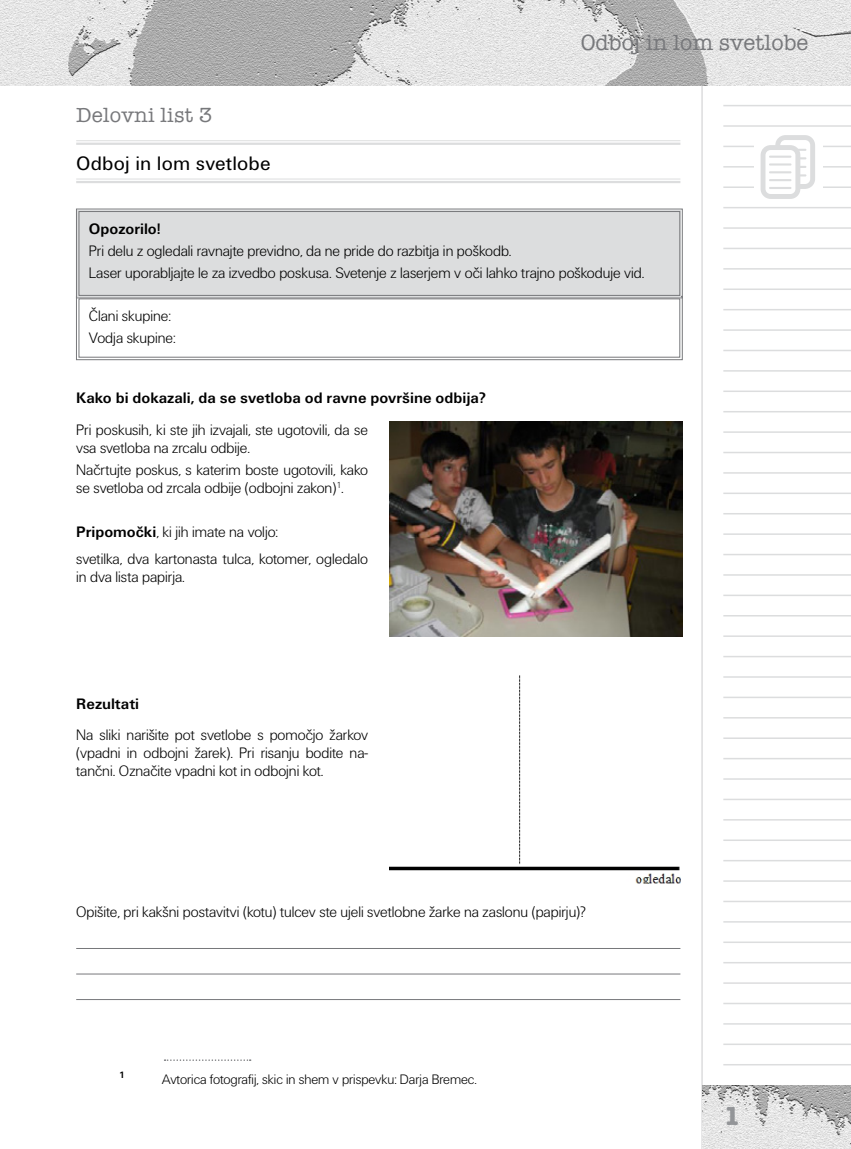
<style>
.page{position:relative;width:851px;height:1149px;background:#fff}
.page>*{position:absolute;margin:0;border:0;box-sizing:border-box;transform-origin:0 0}
.t1{font:700 27px "American Typ Itc DEE";color:#939598}
.t2{font:500 22.5px "American Typ Itc DEE";color:#77787b}
.t3{font:500 21px "American Typ Itc DEE";letter-spacing:.01em;color:#77787b}
.t4{font:20.25px "Unitus TEE";letter-spacing:.01em;color:#000}
.t5{font:15.75px/18px "Unitus DEE Ligh";color:#000}
.t6{font:700 15.75px "Unitus TEE";color:#000}
.t7{font:14.25px "Unitus DEE Ligh";color:#000}
.t8{font:700 9.6px "Unitus TEE";color:#000}
.s1{font-family:"Unitus TEE";font-weight:700}
</style>
<div class="page">
<svg style="left:701px;top:85px;width:149px;height:1063px"></svg>
<hr style="left:723px;top:125px;width:127px;height:2px;background:#dcddde">
<hr style="left:723px;top:146px;width:127px;height:1px;background:#dcddde">
<hr style="left:723px;top:166px;width:127px;height:1px;background:#dcddde">
<hr style="left:723px;top:186px;width:127px;height:2px;background:#dcddde">
<hr style="left:723px;top:207px;width:127px;height:1px;background:#dcddde">
<div style="left:754px;top:133px;width:68px;height:68px;background:#fff"></div>
<img style="left:702px;top:1084px;width:148px;height:64px">
<hr style="left:723px;top:105px;width:127px;height:1px;background:#dcddde">
<hr style="left:723px;top:227px;width:127px;height:2px;background:#dcddde">
<hr style="left:723px;top:247px;width:127px;height:2px;background:#dcddde">
<hr style="left:723px;top:268px;width:127px;height:1px;background:#dcddde">
<hr style="left:723px;top:288px;width:127px;height:2px;background:#dcddde">
<hr style="left:723px;top:309px;width:127px;height:1px;background:#dcddde">
<hr style="left:723px;top:329px;width:127px;height:2px;background:#dcddde">
<hr style="left:723px;top:349px;width:127px;height:2px;background:#dcddde">
<hr style="left:723px;top:370px;width:127px;height:1px;background:#dcddde">
<hr style="left:723px;top:390px;width:127px;height:2px;background:#dcddde">
<hr style="left:723px;top:411px;width:127px;height:1px;background:#dcddde">
<hr style="left:723px;top:431px;width:127px;height:2px;background:#dcddde">
<hr style="left:723px;top:451px;width:127px;height:2px;background:#dcddde">
<hr style="left:723px;top:472px;width:127px;height:1px;background:#dcddde">
<hr style="left:723px;top:492px;width:127px;height:2px;background:#dcddde">
<hr style="left:723px;top:513px;width:127px;height:1px;background:#dcddde">
<hr style="left:723px;top:533px;width:127px;height:1px;background:#dcddde">
<hr style="left:723px;top:553px;width:127px;height:2px;background:#dcddde">
<hr style="left:723px;top:574px;width:127px;height:1px;background:#dcddde">
<hr style="left:723px;top:594px;width:127px;height:2px;background:#dcddde">
<hr style="left:723px;top:615px;width:127px;height:1px;background:#dcddde">
<hr style="left:723px;top:635px;width:127px;height:1px;background:#dcddde">
<hr style="left:723px;top:655px;width:127px;height:2px;background:#dcddde">
<hr style="left:723px;top:676px;width:127px;height:1px;background:#dcddde">
<hr style="left:723px;top:696px;width:127px;height:2px;background:#dcddde">
<hr style="left:723px;top:716px;width:127px;height:2px;background:#dcddde">
<hr style="left:723px;top:737px;width:127px;height:1px;background:#dcddde">
<hr style="left:723px;top:757px;width:127px;height:2px;background:#dcddde">
<hr style="left:723px;top:778px;width:127px;height:1px;background:#dcddde">
<hr style="left:723px;top:798px;width:127px;height:2px;background:#dcddde">
<hr style="left:723px;top:818px;width:127px;height:2px;background:#dcddde">
<hr style="left:723px;top:839px;width:127px;height:1px;background:#dcddde">
<hr style="left:723px;top:859px;width:127px;height:2px;background:#dcddde">
<hr style="left:723px;top:880px;width:127px;height:1px;background:#dcddde">
<hr style="left:723px;top:900px;width:127px;height:1px;background:#dcddde">
<hr style="left:723px;top:920px;width:127px;height:2px;background:#dcddde">
<hr style="left:723px;top:941px;width:127px;height:1px;background:#dcddde">
<hr style="left:723px;top:961px;width:127px;height:2px;background:#dcddde">
<hr style="left:723px;top:982px;width:127px;height:1px;background:#dcddde">
<hr style="left:723px;top:1002px;width:127px;height:1px;background:#dcddde">
<hr style="left:723px;top:1022px;width:127px;height:2px;background:#dcddde">
<hr style="left:723px;top:1043px;width:127px;height:1px;background:#dcddde">
<hr style="left:723px;top:1063px;width:127px;height:2px;background:#dcddde">
<img style="left:0;top:0;width:850px;height:85px">
<svg style="left:760px;top:135px;width:55px;height:64px"></svg>
<hr style="left:768px;top:155px;width:23px;height:3px;background:#dcddde">
<hr style="left:768px;top:163px;width:23px;height:2px;background:#dcddde">
<hr style="left:768px;top:171px;width:23px;height:2px;background:#dcddde">
<hr style="left:768px;top:179px;width:23px;height:2px;background:#dcddde">
<hr style="left:768px;top:187px;width:23px;height:2px;background:#dcddde">
<svg style="left:76px;top:298px;width:606px;height:62px"></svg>
<div style="left:79px;top:298px;width:601px;height:59px;border:1px solid #77787b"></div>
<div style="left:76px;top:208px;width:606px;height:90px;background:#dcddde"></div>
<div style="left:79px;top:211px;width:601px;height:84px;border:1px solid #77787b"></div>
<hr style="left:76px;top:140px;width:604px;height:1px;background:#dcddde">
<hr style="left:76px;top:142px;width:604px;height:3px;background:#dcddde">
<hr style="left:76px;top:179px;width:604px;height:1px;background:#dcddde">
<hr style="left:76px;top:181px;width:604px;height:2px;background:#dcddde">
<img style="left:389px;top:421px;width:293px;height:215px">
<img style="left:389px;top:675px;width:291px;height:208px">
<hr style="left:76px;top:947px;width:604px;height:1px;background:#77787b">
<hr style="left:76px;top:973px;width:604px;height:1px;background:#77787b">
<hr style="left:76px;top:998px;width:604px;height:1px;background:#77787b">
<svg style="left:164px;top:1059px;width:86px;height:1px"></svg>
<h3 class="t3" style="left:76px;top:103px;width:137px">Delovni list 3</h3>
<p class="t4" style="left:76px;top:152px;width:196px">Odboj in lom svetlobe</p>
<h2 class="t2" style="left:580px;top:30px;width:229px">Odboj in lom svetlobe</h2>
<p class="t6" style="left:89px;top:220px;width:73px">Opozorilo!</p>
<p class="t5" style="left:89px;top:240px;width:557px;line-height:22.2px">Pri delu z ogledali ravnajte previdno, da ne pride do razbitja in poškodb.<br>Laser uporabljajte le za izvedbo poskusa. Svetenje z laserjem v oči lahko trajno poškoduje vid.</p>
<p class="t5" style="left:89px;top:305px;width:88px;line-height:22.2px">Člani skupine:<br>Vodja skupine:</p>
<p class="t6" style="left:76px;top:388px;width:411px">Kako bi dokazali, da se svetloba od ravne površine odbija?</p>
<p class="t5" style="left:76px;top:420px;width:293px">Pri poskusih, ki ste jih izvajali, ste ugotovili, da se vsa svetloba na zrcalu odbije.</p>
<p class="t5" style="left:76px;top:461px;width:293px">Načrtujte poskus, s katerim boste ugotovili, kako se svetloba od zrcala odbije (odbojni zakon)<sup>1</sup>.</p>
<p class="t5" style="left:76px;top:519px;width:293px;line-height:26.5px"><span class="s1">Pripomočki</span>, ki jih imate na voljo:<br>svetilka, dva kartonasta tulca, kotomer, ogledalo</p>
<p class="t5" style="left:76px;top:568px;width:110px">in dva lista papirja.</p>
<p class="t6" style="left:76px;top:695px;width:64px">Rezultati</p>
<p class="t5" style="left:76px;top:726px;width:293px;text-align:justify">Na sliki narišite pot svetlobe s pomočjo žarkov (vpadni in odbojni žarek). Pri risanju bodite na&shy;tančni. Označite vpadni kot in odbojni kot.</p>
<p class="t5" style="left:76px;top:902px;width:511px">Opišite, pri kakšni postavitvi (kotu) tulcev ste ujeli svetlobne žarke na zaslonu (papirju)?</p>
<p class="t8" style="left:119px;top:1069px;width:7px">1</p>
<p class="t7" style="left:162px;top:1071px;width:316px">Avtorica fotografij, skic in shem v prispevku: Darja Bremec.</p>
<h1 class="t1" style="left:723px;top:1099px;width:18px">1</h1>
</div>
